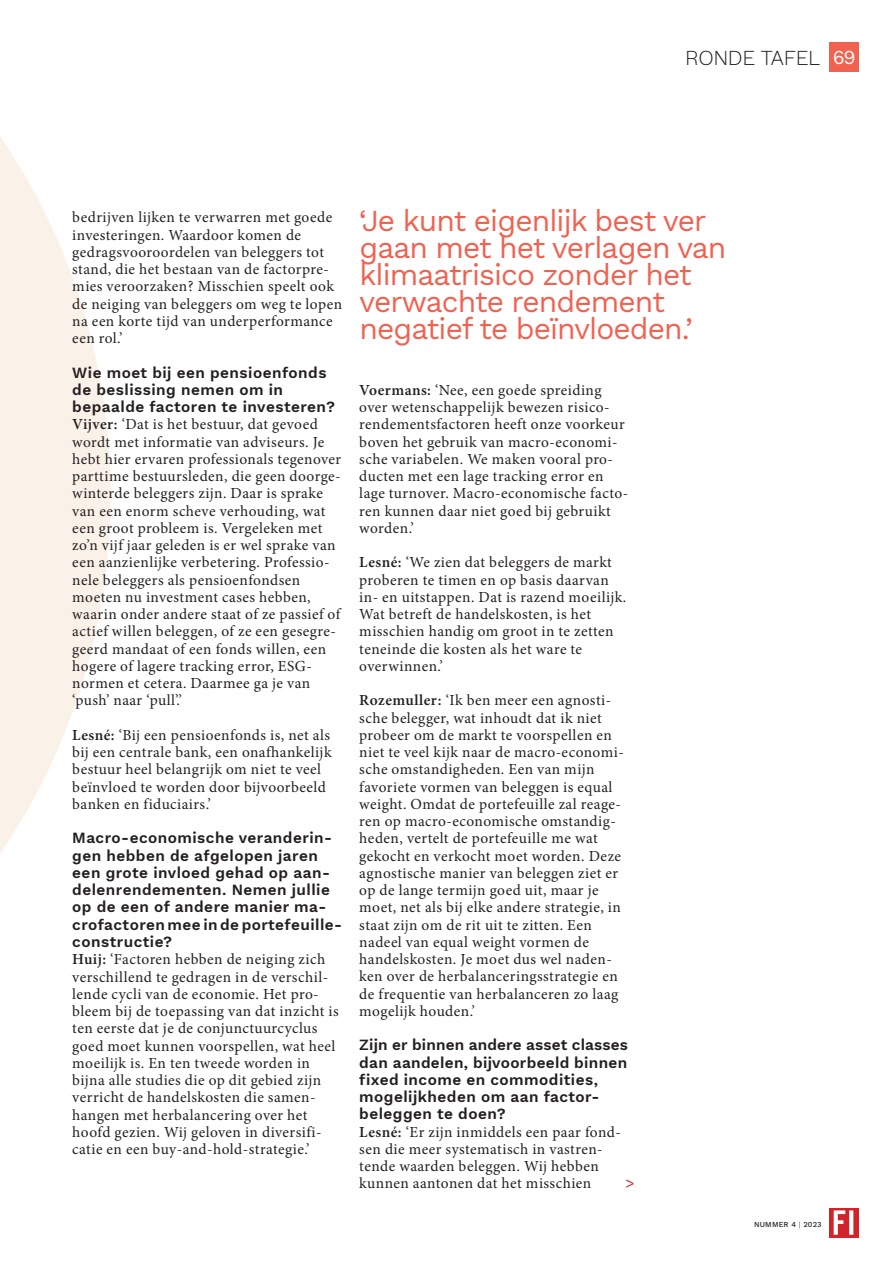
<style>
.page{position:relative;width:893px;height:1263px;background:#fff}
.page>*{position:absolute;margin:0;border:0;box-sizing:border-box;transform-origin:0 0}
.t1{font:30px/27px "Work Sans";letter-spacing:-.03em;color:#f16150}
.t2{font:300 21px "Work Sans";letter-spacing:-.015em;color:#231f20}
.t3{font:15.3px/17.2px "Minion Pro";letter-spacing:.03em;color:#231f20}
.t4{font:600 15.3px/17.2px "Work Sans";letter-spacing:.03em;color:#231f20}
.t5{font:15px "Work Sans";color:#d1232a}
.t6{font:500 7.5px "Work Sans";letter-spacing:.02em;color:#231f20}
.s1{font-weight:400;font-size:19.5px;color:#fff}
.s2{font-weight:600}
.s3{font-weight:400;color:#d1232a}
</style>
<div class="page">
<svg style="left:0;top:137px;width:111px;height:716px;fill:#faf1e9"></svg>
<svg style="left:829px;top:1208px;width:30px;height:29px"></svg>
<svg style="left:834px;top:1210px;width:19px;height:25px"></svg>
<div style="left:829px;top:43px;width:30px;height:29px;background:#f16150"></div>
<h2 class="t2" style="left:685px;top:42px;width:172px">RONDE TAFEL <span class="s1">69</span></h2>
<p class="t3" style="left:72px;top:209px;width:271px">bedrijven lijken te verwarren met goede investeringen. Waardoor komen de gedragsvooroordelen van beleggers tot stand, die het bestaan van de factorpre&shy;mies veroorzaken? Misschien speelt ook de neiging van beleggers om weg te lopen na een korte tijd van underperformance een rol.’</p>
<p class="t4" style="left:72px;top:363px;width:264px">Wie moet bij een pensioenfonds de beslissing nemen om in bepaalde factoren te investeren?</p>
<p class="t3" style="left:72px;top:416px;width:270px"><span class="s2">Vijver:</span> ‘Dat is het bestuur, dat gevoed wordt met informatie van adviseurs. Je hebt hier ervaren professionals tegenover parttime bestuursleden, die geen doorge&shy;winterde beleggers zijn. Daar is sprake van een enorm scheve verhouding, wat een groot probleem is. Vergeleken met zo’n vijf jaar geleden is er wel sprake van een aanzienlijke verbetering. Professio&shy;nele beleggers als pensioenfondsen moeten nu investment cases hebben, waarin onder andere staat of ze passief of actief willen beleggen, of ze een gesegre&shy;geerd mandaat of een fonds willen, een hogere of lagere tracking error, ESG&shy;normen et cetera. Daarmee ga je van ‘push’ naar ‘pull’.’</p>
<p class="t3" style="left:72px;top:726px;width:261px"><span class="s2">Lesné:</span> ‘Bij een pensioenfonds is, net als bij een centrale bank, een onafhankelijk bestuur heel belangrijk om niet te veel beïnvloed te worden door bijvoorbeeld banken en fiduciairs.’</p>
<p class="t4" style="left:72px;top:829px;width:272px">Macro-economische veranderin&shy;gen hebben de afgelopen jaren een grote invloed gehad op aan&shy;delenrendementen. Nemen jullie op de een of andere manier ma&shy;crofactoren mee in de portefeuille&shy;constructie?</p>
<p class="t3" style="left:72px;top:951px;width:268px"><span class="s2">Huij:</span> ‘Factoren hebben de neiging zich verschillend te gedragen in de verschil&shy;lende cycli van de economie. Het pro&shy;bleem bij de toepassing van dat inzicht is ten eerste dat je de conjunctuurcyclus goed moet kunnen voorspellen, wat heel moeilijk is. En ten tweede worden in bijna alle studies die op dit gebied zijn verricht de handelskosten die samen&shy;hangen met herbalancering over het hoofd gezien. Wij geloven in diversifi&shy;catie en een buy-and-hold-strategie.’</p>
<h1 class="t1" style="left:359px;top:206px;width:368px">‘Je kunt eigenlijk best ver gaan met het verlagen van klimaatrisico zonder het verwachte rendement negatief te beïnvloeden.’</h1>
<p class="t3" style="left:359px;top:381px;width:270px"><span class="s2">Voermans:</span> ‘Nee, een goede spreiding over wetenschappelijk bewezen risico&shy;rendementsfactoren heeft onze voorkeur boven het gebruik van macro-economi&shy;sche variabelen. We maken vooral pro&shy;ducten met een lage tracking error en lage turnover. Macro-economische facto&shy;ren kunnen daar niet goed bij gebruikt worden.’</p>
<p class="t3" style="left:359px;top:554px;width:269px"><span class="s2">Lesné:</span> ‘We zien dat beleggers de markt proberen te timen en op basis daarvan in- en uitstappen. Dat is razend moeilijk.<br>Wat betreft de handelskosten, is het misschien handig om groot in te zetten teneinde die kosten als het ware te overwinnen.’</p>
<p class="t3" style="left:359px;top:692px;width:266px"><span class="s2">Rozemuller:</span> ‘Ik ben meer een agnosti&shy;sche belegger, wat inhoudt dat ik niet probeer om de markt te voorspellen en niet te veel kijk naar de macro-economi&shy;sche omstandigheden. Een van mijn favoriete vormen van beleggen is equal weight. Omdat de portefeuille zal reage&shy;ren op macro-economische omstandig&shy;heden, vertelt de portefeuille me wat gekocht en verkocht moet worden. Deze agnostische manier van beleggen ziet er op de lange termijn goed uit, maar je moet, net als bij elke andere strategie, in staat zijn om de rit uit te zitten. Een nadeel van equal weight vormen de handelskosten. Je moet dus wel naden&shy;ken over de herbalanceringsstrategie en de frequentie van herbalanceren zo laag mogelijk houden.’</p>
<p class="t4" style="left:359px;top:1036px;width:270px">Zijn er binnen andere asset classes dan aandelen, bijvoorbeeld binnen fixed income en commodities, mogelijkheden om aan factor&shy;beleggen te doen?</p>
<p class="t3" style="left:359px;top:1123px;width:263px"><span class="s2">Lesné:</span> ‘Er zijn inmiddels een paar fond&shy;sen die meer systematisch in vastren&shy;tende waarden beleggen. Wij hebben kunnen aantonen dat het misschien</p>
<p class="t5" style="left:625px;top:1172px;width:11px">&gt;</p>
<p class="t6" style="left:754px;top:1219px;width:69px">NUMMER 4 <span class="s3">|</span> 2023</p>
</div>
